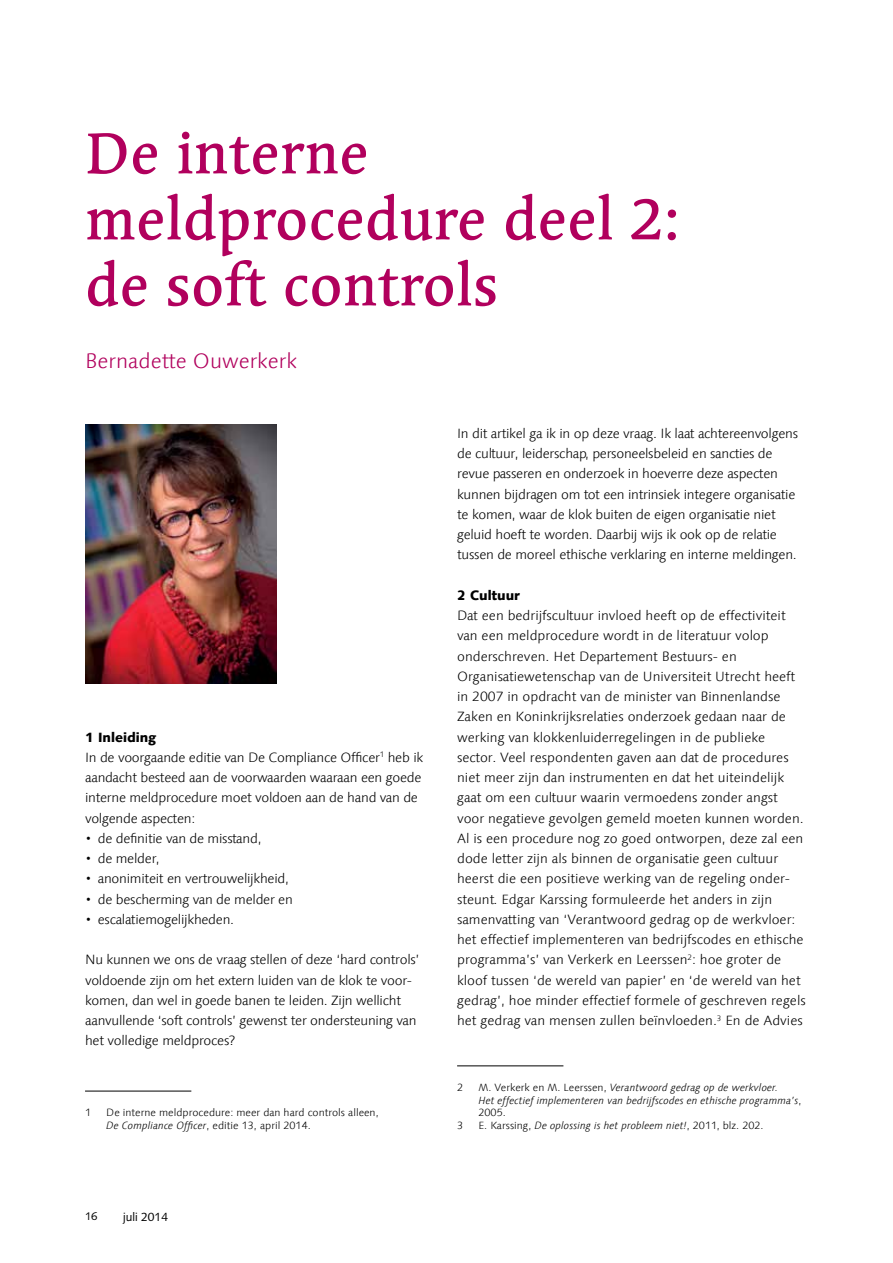
<style>
.page{position:relative;width:893px;height:1263px;background:#fff}
.page>*{position:absolute;margin:0;border:0;box-sizing:border-box;transform-origin:0 0}
.t1{font:500 57px/66px "Linotype Syntax Serif";color:#b1005d}
.t2{font:300 21px "Linotype Syntax";color:#b1005d}
.t3{font:300 13.5px/20.2px "Linotype Syntax";letter-spacing:-.01em;color:#000}
.t4{font:900 13.5px "Syntax LT";color:#000}
.t5{font:12px "Syntax LT Std";color:#000}
.t6{font:11.25px "Syntax LT Std";color:#000}
.t7{font:italic 300 10.5px/12.6px "Linotype Syntax Com";color:#000}
.t8{font:300 10.5px/12.6px "Linotype Syntax";color:#000}
.s1{font-family:"Linotype Syntax Com";font-style:italic}
.s2{font-family:"Linotype Syntax";font-style:normal}
</style>
<div class="page">
<hr style="left:85px;top:1091px;width:106px;height:1px;background:#000">
<hr style="left:457px;top:1065px;width:106px;height:1px;background:#000">
<img style="left:85px;top:424px;width:191px;height:260px">
<h1 class="t1" style="left:85px;top:122px;width:596px">De interne meldprocedure deel 2: de soft controls</h1>
<h2 class="t2" style="left:85px;top:349px;width:213px">Bernadette Ouwerkerk</h2>
<p class="t4" style="left:85px;top:729px;width:73px">1 Inleiding</p>
<p class="t3" style="left:85px;top:747px;width:340px">In de voorgaande editie van De Compliance Officer<sup>1</sup> heb ik aandacht besteed aan de voorwaarden waaraan een goede interne meldprocedure moet voldoen aan de hand van de volgende aspecten:</p>
<p class="t3" style="left:85px;top:828px;width:178px">• de definitie van de misstand,</p>
<p class="t3" style="left:85px;top:848px;width:76px">• de melder,</p>
<p class="t3" style="left:85px;top:869px;width:206px">• anonimiteit en vertrouwelijkheid,</p>
<p class="t3" style="left:85px;top:889px;width:209px">• de bescherming van de melder en</p>
<p class="t3" style="left:85px;top:909px;width:151px">• escalatiemogelijkheden.</p>
<p class="t3" style="left:85px;top:950px;width:336px">Nu kunnen we ons de vraag stellen of deze ‘hard controls’ voldoende zijn om het extern luiden van de klok te voor&shy;komen, dan wel in goede banen te leiden. Zijn wellicht aanvullende ‘soft controls’ gewenst ter ondersteuning van het volledige meldproces?</p>
<p class="t8" style="left:85px;top:1106px;width:8px">1</p>
<p class="t8" style="left:106px;top:1106px;width:274px">De interne meldprocedure: meer dan hard controls alleen,<br><span class="s1">De Compliance Officer</span>, editie 13, april 2014.</p>
<p class="t6" style="left:85px;top:1210px;width:14px">16</p>
<p class="t5" style="left:123px;top:1210px;width:46px">juli 2014</p>
<p class="t3" style="left:457px;top:423px;width:342px">In dit artikel ga ik in op deze vraag. Ik laat achtereenvolgens de cultuur, leiderschap, personeelsbeleid en sancties de revue passeren en onderzoek in hoeverre deze aspecten kunnen bijdragen om tot een intrinsiek integere organisatie te komen, waar de klok buiten de eigen organisatie niet geluid hoeft te worden. Daarbij wijs ik ook op de relatie tussen de moreel ethische verklaring en interne meldingen.</p>
<p class="t4" style="left:457px;top:587px;width:64px">2 Cultuur</p>
<p class="t3" style="left:457px;top:605px;width:350px">Dat een bedrijfscultuur invloed heeft op de effectiviteit van een meldprocedure wordt in de literatuur volop onderschreven. Het Departement Bestuurs- en Organisatiewetenschap van de Universiteit Utrecht heeft in 2007 in opdracht van de minister van Binnenlandse Zaken en Koninkrijksrelaties onderzoek gedaan naar de werking van klokkenluiderregelingen in de publieke sector. Veel respondenten gaven aan dat de procedures niet meer zijn dan instrumenten en dat het uiteindelijk gaat om een cultuur waarin vermoedens zonder angst voor negatieve gevolgen gemeld moeten kunnen worden.<br>Al is een procedure nog zo goed ontworpen, deze zal een dode letter zijn als binnen de organisatie geen cultuur heerst die een positieve werking van de regeling onder&shy;steunt. Edgar Karssing formuleerde het anders in zijn samenvatting van ‘Verantwoord gedrag op de werkvloer: het effectief implementeren van bedrijfscodes en ethische programma’s’ van Verkerk en Leerssen<sup>2</sup>: hoe groter de kloof tussen ‘de wereld van papier’ en ‘de wereld van het gedrag’, hoe minder effectief formele of geschreven regels het gedrag van mensen zullen beïnvloeden.<sup>3</sup> En de Advies</p>
<p class="t8" style="left:457px;top:1081px;width:8px">2</p>
<p class="t7" style="left:478px;top:1081px;width:324px"><span class="s2">M. Verkerk en M. Leerssen,</span> Verantwoord gedrag op de werkvloer.<br>Het effectief implementeren van bedrijfscodes en ethische programma’s<span class="s2">,</span></p>
<p class="t8" style="left:478px;top:1106px;width:29px">2005.</p>
<p class="t8" style="left:457px;top:1119px;width:8px">3</p>
<p class="t7" style="left:478px;top:1119px;width:287px"><span class="s2">E. Karssing,</span> De oplossing is het probleem niet!<span class="s2">, 2011, blz. 202.</span></p>
</div>
